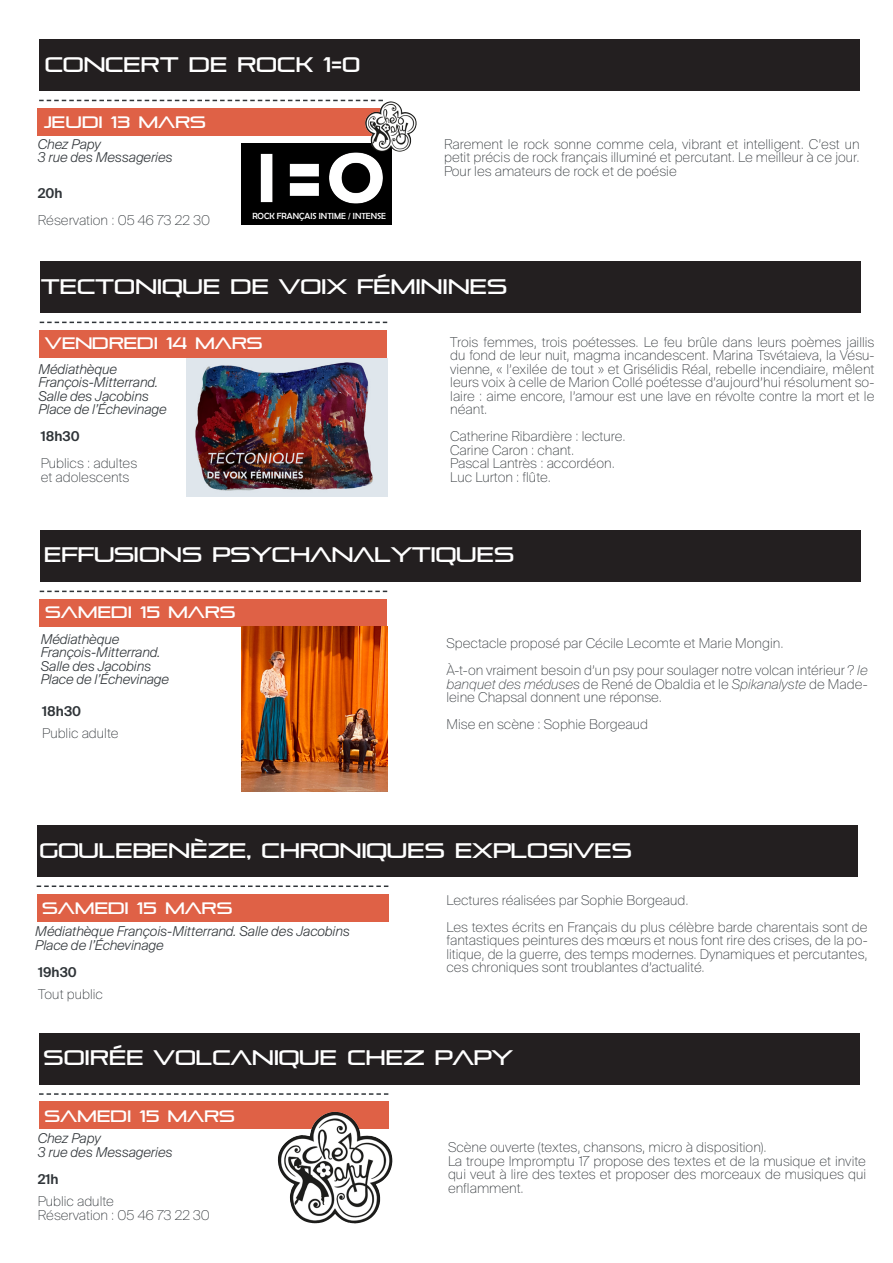
<style>
.page{position:relative;width:893px;height:1263px;background:#fff}
.page>*{position:absolute;margin:0;border:0;box-sizing:border-box;transform-origin:0 0}
.FAIR_26_REG_BLACK{font:21px "Pirulen";letter-spacing:-.02em;color:#fff}
.Jour{font:16.5px "Pirulen";letter-spacing:-.01em;color:#fff}
.Fair_10_reg_black{font:100 13.5px/13.5px "Suisse Intl";color:#2f3438;text-align:justify}
.Fair_10_Bold_italic_black{font:italic 300 13.5px/13.5px "Suisse Intl";color:#2f3438}
.Fair_10_extrabold{font:600 13.5px "Suisse Intl";color:#2f3438}
.t1{font:8.85px "Berlin Sans FB";color:#fff}
.s1{font-style:italic}
</style>
<div class="page">
<div style="left:40px;top:262px;width:820px;height:51px;background:#231f20"></div>
<svg style="left:40px;top:322px;width:347px;height:1px"></svg>
<div style="left:40px;top:330px;width:347px;height:27px;background:#df6146"></div>
<div style="left:40px;top:531px;width:820px;height:51px;background:#231f20"></div>
<svg style="left:40px;top:591px;width:347px;height:1px"></svg>
<div style="left:40px;top:599px;width:347px;height:27px;background:#df6146"></div>
<div style="left:37px;top:825px;width:820px;height:51px;background:#231f20"></div>
<svg style="left:37px;top:885px;width:351px;height:2px"></svg>
<div style="left:37px;top:894px;width:351px;height:27px;background:#df6146"></div>
<div style="left:39px;top:1033px;width:821px;height:51px;background:#231f20"></div>
<svg style="left:39px;top:1093px;width:349px;height:2px"></svg>
<div style="left:39px;top:1101px;width:349px;height:28px;background:#df6146"></div>
<div style="left:39px;top:40px;width:821px;height:51px;background:#231f20"></div>
<svg style="left:39px;top:100px;width:344px;height:1px"></svg>
<div style="left:37px;top:108px;width:345px;height:27px;background:#df6146"></div>
<img style="left:186px;top:358px;width:202px;height:138px">
<img style="left:280px;top:1112px;width:54px;height:37px">
<img style="left:241px;top:626px;width:146px;height:166px">
<img style="left:241px;top:143px;width:151px;height:82px">
<img style="left:254px;top:143px;width:133px;height:82px">
<img style="left:366px;top:101px;width:25px;height:18px">
<p class="FAIR_26_REG_BLACK" style="left:44px;top:52px;width:318px">CONCERT DE ROCK 1=0</p>
<p class="Jour" style="left:44px;top:112px;width:163px">JEUDI 13 MARS</p>
<p class="Fair_10_Bold_italic_black" style="left:38px;top:137px;width:65px">Chez Papy</p>
<p class="Fair_10_Bold_italic_black" style="left:38px;top:151px;width:136px">3 rue des Messageries</p>
<p class="Fair_10_extrabold" style="left:38px;top:185px;width:26px">20h</p>
<p class="Fair_10_reg_black" style="left:38px;top:214px;width:174px">Réservation : 05 46 73 22 30</p>
<p class="t1" style="left:252px;top:211px;width:135px">ROCK FRANÇAIS INTIME / INTENSE</p>
<p class="Fair_10_reg_black" style="left:444px;top:137px;width:417px">Rarement le rock sonne comme cela, vibrant et intelligent. C’est un petit précis de rock français illuminé et percutant. Le meilleur à ce jour.</p>
<p class="Fair_10_reg_black" style="left:444px;top:164px;width:234px">Pour les amateurs de rock et de poésie</p>
<p class="FAIR_26_REG_BLACK" style="left:41px;top:274px;width:468px">TECTONIQUE DE VOIX FÉMININES</p>
<p class="Fair_10_reg_black" style="left:450px;top:335px;width:426px">Trois femmes, trois poétesses. Le feu brûle dans leurs poèmes jaillis du fond de leur nuit, magma incandescent. Marina Tsvétaieva, la Vésu&shy;vienne, « l’exilée de tout » et Grisélidis Réal, rebelle incendiaire, mêlent leurs voix à celle de Marion Collé poétesse d’aujourd’hui résolument so&shy;laire : aime encore, l’amour est une lave en révolte contre la mort et le néant.</p>
<p class="Fair_10_reg_black" style="left:450px;top:430px;width:177px">Catherine Ribardière : lecture.</p>
<p class="Fair_10_reg_black" style="left:450px;top:443px;width:126px">Carine Caron : chant.</p>
<p class="Fair_10_reg_black" style="left:450px;top:457px;width:166px">Pascal Lantrès : accordéon.</p>
<p class="Fair_10_reg_black" style="left:450px;top:470px;width:102px">Luc Lurton : flûte.</p>
<p class="Jour" style="left:45px;top:333px;width:220px">VENDREDI 14 MARS</p>
<p class="Fair_10_Bold_italic_black" style="left:38px;top:362px;width:121px">Médiathèque<br>François-Mitterrand.<br>Salle des Jacobins</p>
<p class="Fair_10_Bold_italic_black" style="left:38px;top:403px;width:130px">Place de l’Échevinage</p>
<p class="Fair_10_extrabold" style="left:41px;top:428px;width:40px">18h30</p>
<p class="Fair_10_reg_black" style="left:41px;top:457px;width:98px">Publics : adultes et adolescents</p>
<p class="FAIR_26_REG_BLACK" style="left:44px;top:542px;width:472px">EFFUSIONS PSYCHANALYTIQUES</p>
<p class="Jour" style="left:45px;top:602px;width:192px">SAMEDI 15 MARS</p>
<p class="Fair_10_Bold_italic_black" style="left:41px;top:632px;width:80px">Médiathèque</p>
<p class="Fair_10_Bold_italic_black" style="left:41px;top:646px;width:121px">François-Mitterrand.<br>Salle des Jacobins</p>
<p class="Fair_10_Bold_italic_black" style="left:41px;top:673px;width:130px">Place de l’Échevinage</p>
<p class="Fair_10_extrabold" style="left:42px;top:703px;width:40px">18h30</p>
<p class="Fair_10_reg_black" style="left:42px;top:727px;width:78px">Public adulte</p>
<p class="Fair_10_reg_black" style="left:446px;top:637px;width:339px">Spectacle proposé par Cécile Lecomte et Marie Mongin.</p>
<p class="Fair_10_reg_black" style="left:446px;top:664px;width:423px">À-t-on vraiment besoin d’un psy pour soulager notre volcan intérieur ? <span class="s1">le banquet des méduses</span> de René de Obaldia et le <span class="s1">Spikanalyste</span> de Made&shy;leine Chapsal donnent une réponse.</p>
<p class="Fair_10_reg_black" style="left:446px;top:718px;width:203px">Mise en scène : Sophie Borgeaud</p>
<p class="FAIR_26_REG_BLACK" style="left:39px;top:837px;width:595px">GOULEBENÈZE, CHRONIQUES EXPLOSIVES</p>
<p class="Fair_10_reg_black" style="left:446px;top:893px;width:244px">Lectures réalisées par Sophie Borgeaud.</p>
<p class="Fair_10_reg_black" style="left:446px;top:920px;width:423px">Les textes écrits en Français du plus célèbre barde charentais sont de fantastiques peintures des mœurs et nous font rire des crises, de la po&shy;litique, de la guerre, des temps modernes. Dynamiques et percutantes, ces chroniques sont troublantes d’actualité.</p>
<p class="Jour" style="left:42px;top:898px;width:192px">SAMEDI 15 MARS</p>
<p class="Fair_10_Bold_italic_black" style="left:35px;top:925px;width:316px">Médiathèque François-Mitterrand. Salle des Jacobins</p>
<p class="Fair_10_Bold_italic_black" style="left:35px;top:938px;width:130px">Place de l’Échevinage</p>
<p class="Fair_10_extrabold" style="left:38px;top:964px;width:40px">19h30</p>
<p class="Fair_10_reg_black" style="left:38px;top:988px;width:66px">Tout public</p>
<p class="FAIR_26_REG_BLACK" style="left:43px;top:1045px;width:472px">SOIRÉE VOLCANIQUE CHEZ PAPY</p>
<p class="Jour" style="left:44px;top:1106px;width:192px">SAMEDI 15 MARS</p>
<p class="Fair_10_Bold_italic_black" style="left:38px;top:1132px;width:65px">Chez Papy</p>
<p class="Fair_10_Bold_italic_black" style="left:38px;top:1145px;width:136px">3 rue des Messageries</p>
<p class="Fair_10_extrabold" style="left:38px;top:1171px;width:22px">21h</p>
<p class="Fair_10_reg_black" style="left:38px;top:1195px;width:78px">Public adulte</p>
<p class="Fair_10_reg_black" style="left:38px;top:1208px;width:174px">Réservation : 05 46 73 22 30</p>
<p class="Fair_10_reg_black" style="left:448px;top:1141px;width:320px">Scène ouverte (textes, chansons, micro à disposition).</p>
<p class="Fair_10_reg_black" style="left:448px;top:1154px;width:420px">La troupe Impromptu 17 propose des textes et de la musique et invite qui veut à lire des textes et proposer des morceaux de musiques qui enflamment.</p>
</div>
